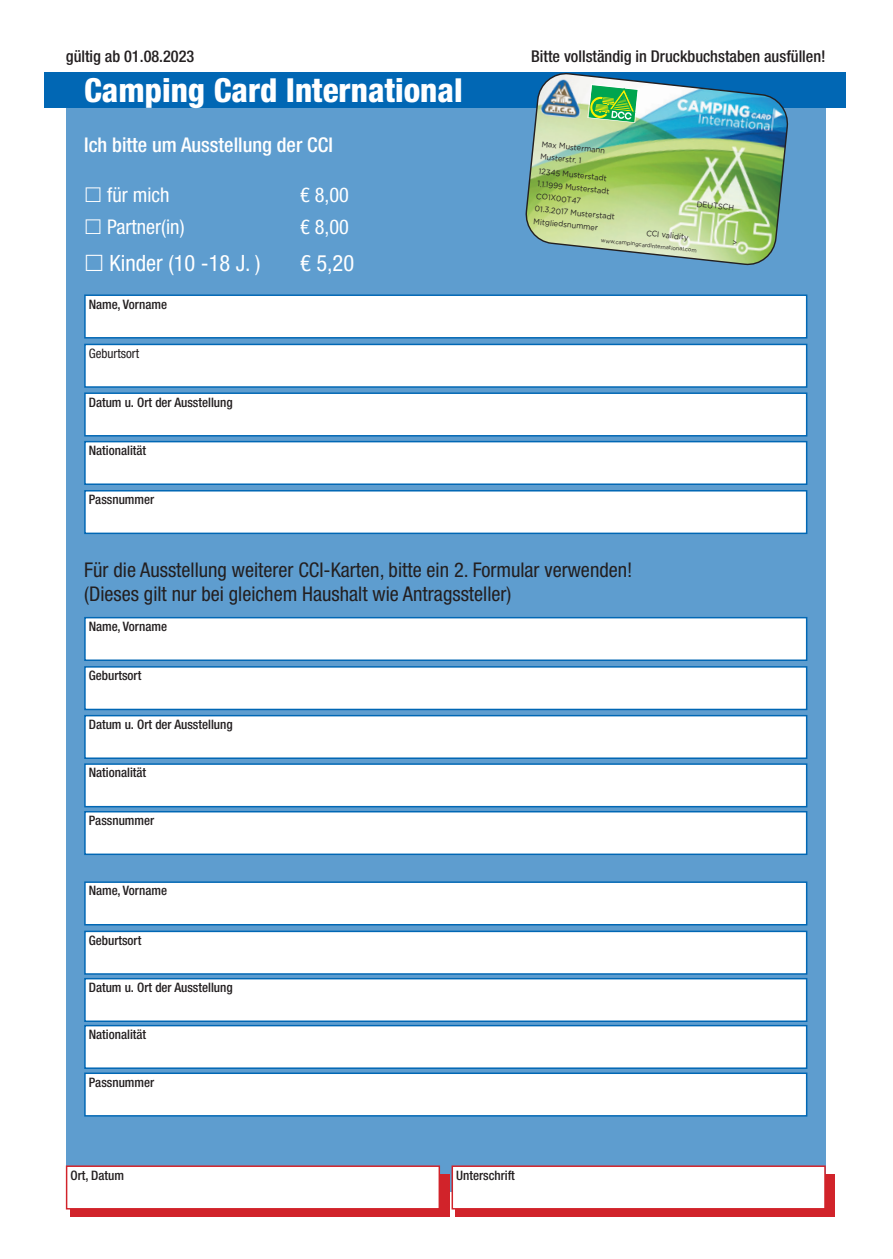
<style>
.page{position:relative;width:893px;height:1259px;background:#fff}
.page>*{position:absolute;margin:0;border:0;box-sizing:border-box;transform-origin:0 0}
.t1{font:800 condensed 33px "Helvetica Neue LT Pro";color:#fff}
.t2{font:condensed 22.5px "Helvetica Neue LT Pro";color:#fff}
.t3{font:condensed 20.4px/24.3px "Helvetica Neue LT Pro";color:#231f20}
.t4{font:condensed 20.4px "Helvetica Neue LT Pro";color:#fff}
.t5{font:500 condensed 20.4px "Helvetica Neue LT Pro";color:#fff}
.t6{font:500 condensed 16.2px "Helvetica Neue LT Pro";color:#231f20}
.t7{font:500 condensed 12.9px "Helvetica Neue LT Pro";color:#231f20}
.t8{font:condensed 12.9px "Helvetica Neue LT Pro";color:#231f20}
.t9{font:8.1px/12.6px "Gotham";color:#231f20;scale:.94 1}
.t10{font:5.7px "Gotham";color:#231f20;scale:.94 1}
</style>
<div class="page">
<div style="left:66px;top:80px;width:760px;height:1111px;background:#5e9dcf"></div>
<div style="left:44px;top:72px;width:801px;height:36px;background:#0167b4"></div>
<div style="left:85px;top:882px;width:722px;height:42px;background:#fff"></div>
<div style="left:84px;top:881px;width:723px;height:44px;border:1px solid #0167b4"></div>
<div style="left:85px;top:931px;width:722px;height:43px;background:#fff"></div>
<div style="left:84px;top:930px;width:723px;height:44px;border:1px solid #0167b4"></div>
<div style="left:85px;top:1073px;width:722px;height:42px;background:#fff"></div>
<div style="left:84px;top:1072px;width:723px;height:44px;border:1px solid #0167b4"></div>
<div style="left:85px;top:1025px;width:722px;height:43px;background:#fff"></div>
<div style="left:84px;top:1025px;width:723px;height:44px;border:1px solid #0167b4"></div>
<div style="left:85px;top:978px;width:722px;height:43px;background:#fff"></div>
<div style="left:84px;top:978px;width:723px;height:44px;border:1px solid #0167b4"></div>
<img style="left:525px;top:73px;width:264px;height:193px">
<div style="left:85px;top:295px;width:722px;height:43px;background:#fff"></div>
<div style="left:84px;top:294px;width:723px;height:44px;border:1px solid #0167b4"></div>
<div style="left:85px;top:344px;width:722px;height:43px;background:#fff"></div>
<div style="left:84px;top:344px;width:723px;height:44px;border:1px solid #0167b4"></div>
<div style="left:85px;top:491px;width:722px;height:42px;background:#fff"></div>
<div style="left:84px;top:490px;width:723px;height:44px;border:1px solid #0167b4"></div>
<div style="left:85px;top:442px;width:722px;height:42px;background:#fff"></div>
<div style="left:84px;top:441px;width:723px;height:44px;border:1px solid #0167b4"></div>
<div style="left:85px;top:393px;width:722px;height:43px;background:#fff"></div>
<div style="left:84px;top:392px;width:723px;height:44px;border:1px solid #0167b4"></div>
<div style="left:85px;top:617px;width:722px;height:43px;background:#fff"></div>
<div style="left:84px;top:617px;width:723px;height:44px;border:1px solid #0167b4"></div>
<div style="left:85px;top:667px;width:722px;height:42px;background:#fff"></div>
<div style="left:84px;top:666px;width:723px;height:44px;border:1px solid #0167b4"></div>
<div style="left:85px;top:811px;width:722px;height:43px;background:#fff"></div>
<div style="left:84px;top:811px;width:723px;height:44px;border:1px solid #0167b4"></div>
<div style="left:85px;top:764px;width:722px;height:42px;background:#fff"></div>
<div style="left:84px;top:763px;width:723px;height:44px;border:1px solid #0167b4"></div>
<div style="left:85px;top:715px;width:722px;height:43px;background:#fff"></div>
<div style="left:84px;top:715px;width:723px;height:44px;border:1px solid #0167b4"></div>
<div style="left:70px;top:1174px;width:380px;height:42px;background:#d1232a"></div>
<div style="left:67px;top:1166px;width:372px;height:42px;background:#fff"></div>
<div style="left:66px;top:1165px;width:374px;height:44px;border:1px solid #d1232a"></div>
<div style="left:455px;top:1174px;width:380px;height:42px;background:#d1232a"></div>
<div style="left:452px;top:1166px;width:373px;height:42px;background:#fff"></div>
<div style="left:452px;top:1165px;width:374px;height:44px;border:1px solid #d1232a"></div>
<svg style="left:733px;top:240px;width:4px;height:5px"></svg>
<p class="t6" style="left:66px;top:47px;width:130px">gültig ab 01.08.2023</p>
<p class="t6" style="left:531px;top:47px;width:296px">Bitte vollständig in Druckbuchstaben ausfüllen!</p>
<h1 class="t1" style="left:84px;top:69px;width:380px">Camping Card International</h1>
<h3 class="t5" style="left:84px;top:133px;width:250px">Ich bitte um Ausstellung der CCI</h3>
<h3 class="t4" style="left:107px;top:183px;width:64px">für mich</h3>
<h3 class="t4" style="left:300px;top:183px;width:50px">€ 8,00</h3>
<h3 class="t4" style="left:107px;top:215px;width:79px">Partner(in)</h3>
<h3 class="t4" style="left:300px;top:215px;width:50px">€ 8,00</h3>
<h2 class="t2" style="left:110px;top:250px;width:153px">Kinder (10 -18 J. )</h2>
<h2 class="t2" style="left:300px;top:250px;width:55px">€ 5,20</h2>
<p class="t7" style="left:89px;top:296px;width:80px">Name, Vorname</p>
<p class="t8" style="left:89px;top:346px;width:52px">Geburtsort</p>
<p class="t7" style="left:89px;top:394px;width:145px">Datum u. Ort der Ausstellung</p>
<p class="t7" style="left:89px;top:443px;width:59px">Nationalität</p>
<p class="t7" style="left:89px;top:492px;width:67px">Passnummer</p>
<p class="t9" style="left:542px;top:137px;width:69px;rotate:6deg">Max Mustermann<br>Musterstr. 1</p>
<p class="t9" style="left:540px;top:164px;width:87px;rotate:6deg">12345 Musterstadt<br>1.1.1999 Musterstadt<br>CO1X00T47<br>01.3.2017 Musterstadt<br>Mitgliedsnummer</p>
<p class="t9" style="left:697px;top:197px;width:41px;rotate:6deg">DEUTSCH</p>
<p class="t9" style="left:647px;top:226px;width:47px;rotate:6deg">CCI validity</p>
<p class="t10" style="left:602px;top:237px;width:104px;rotate:6deg">www.campingcardinternational.com</p>
<h3 class="t3" style="left:84px;top:557px;width:550px">Für die Ausstellung weiterer CCI-Karten, bitte ein 2. Formular verwenden! (Dieses gilt nur bei gleichem Haushalt wie Antragssteller)</h3>
<p class="t7" style="left:89px;top:619px;width:80px">Name, Vorname</p>
<p class="t7" style="left:89px;top:668px;width:54px">Geburtsort</p>
<p class="t7" style="left:89px;top:716px;width:145px">Datum u. Ort der Ausstellung</p>
<p class="t7" style="left:89px;top:765px;width:59px">Nationalität</p>
<p class="t7" style="left:89px;top:813px;width:67px">Passnummer</p>
<p class="t7" style="left:89px;top:883px;width:80px">Name, Vorname</p>
<p class="t7" style="left:89px;top:932px;width:54px">Geburtsort</p>
<p class="t7" style="left:89px;top:979px;width:145px">Datum u. Ort der Ausstellung</p>
<p class="t7" style="left:89px;top:1026px;width:59px">Nationalität</p>
<p class="t7" style="left:89px;top:1074px;width:67px">Passnummer</p>
<p class="t7" style="left:70px;top:1167px;width:55px">Ort, Datum</p>
<p class="t7" style="left:456px;top:1167px;width:60px">Unterschrift</p>
</div>
